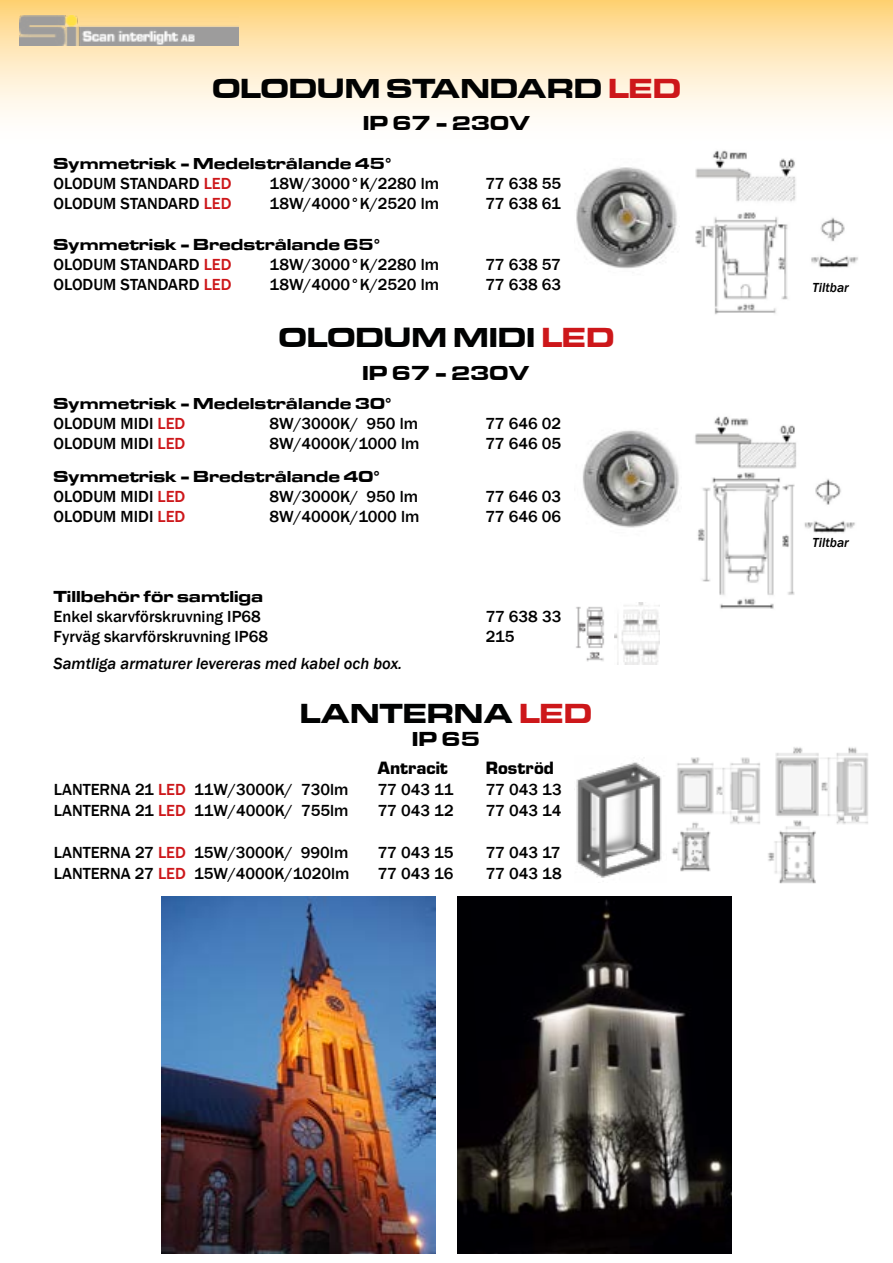
<style>
.page{position:relative;width:893px;height:1263px;background:#fff}
.page>*{position:absolute;margin:0;border:0;box-sizing:border-box;transform-origin:0 0}
.t1{font:700 expanded 28.5px "Eurostile MN";color:#010202}
.t2{font:700 expanded 21px "Eurostile MN";color:#000}
.t3{font:500 16.5px "Franklin Gothic";color:#000}
.t4{font:700 expanded 16.5px "Eurostile MN";color:#000}
.t5{font:italic 500 16.5px "Franklin Gothic";color:#000}
.t6{font:700 16.5px "Eurostile LT Std";color:#000}
.t7{font:italic 500 13.5px "Franklin Gothic";color:#000}
.s1{color:#cd171a}
</style>
<div class="page">
<svg style="left:0;top:0;width:893px;height:117px;background:#fee9bf"></svg>
<img style="left:19px;top:15px;width:220px;height:31px">
<img style="left:695px;top:150px;width:163px;height:165px">
<img style="left:576px;top:167px;width:104px;height:102px">
<img style="left:582px;top:430px;width:97px;height:98px">
<img style="left:695px;top:416px;width:160px;height:193px">
<img style="left:162px;top:896px;width:274px;height:358px">
<img style="left:457px;top:896px;width:274px;height:358px">
<img style="left:576px;top:606px;width:28px;height:56px">
<img style="left:615px;top:603px;width:44px;height:61px">
<img style="left:576px;top:762px;width:86px;height:116px">
<img style="left:671px;top:757px;width:89px;height:115px">
<img style="left:768px;top:747px;width:100px;height:137px">
<h1 class="t1" style="left:212px;top:72px;width:470px">OLODUM STANDARD <span class="s1">LED</span></h1>
<p class="t2" style="left:363px;top:111px;width:169px">IP 67 - 230V</p>
<p class="t4" style="left:53px;top:154px;width:340px">Symmetrisk - Medelstrålande 45°</p>
<p class="t3" style="left:53px;top:173px;width:180px">OLODUM STANDARD <span class="s1">LED</span></p>
<p class="t3" style="left:269px;top:173px;width:171px">18W/3000°K/2280 lm</p>
<p class="t3" style="left:485px;top:173px;width:77px">77 638 55</p>
<p class="t3" style="left:53px;top:193px;width:180px">OLODUM STANDARD <span class="s1">LED</span></p>
<p class="t3" style="left:269px;top:193px;width:171px">18W/4000°K/2520 lm</p>
<p class="t3" style="left:485px;top:193px;width:77px">77 638 61</p>
<p class="t4" style="left:53px;top:235px;width:329px">Symmetrisk - Bredstrålande 65°</p>
<p class="t3" style="left:53px;top:254px;width:180px">OLODUM STANDARD <span class="s1">LED</span></p>
<p class="t3" style="left:269px;top:254px;width:171px">18W/3000°K/2280 lm</p>
<p class="t3" style="left:485px;top:254px;width:77px">77 638 57</p>
<p class="t3" style="left:53px;top:274px;width:180px">OLODUM STANDARD <span class="s1">LED</span></p>
<p class="t3" style="left:269px;top:274px;width:171px">18W/4000°K/2520 lm</p>
<p class="t3" style="left:485px;top:274px;width:77px">77 638 63</p>
<h1 class="t1" style="left:279px;top:321px;width:337px">OLODUM MIDI <span class="s1">LED</span></h1>
<p class="t2" style="left:362px;top:361px;width:169px">IP 67 - 230V</p>
<p class="t4" style="left:53px;top:394px;width:340px">Symmetrisk - Medelstrålande 30°</p>
<p class="t3" style="left:53px;top:413px;width:133px">OLODUM MIDI <span class="s1">LED</span></p>
<p class="t3" style="left:269px;top:413px;width:150px">8W/3000K/ 950 lm</p>
<p class="t3" style="left:485px;top:413px;width:77px">77 646 02</p>
<p class="t3" style="left:53px;top:433px;width:133px">OLODUM MIDI <span class="s1">LED</span></p>
<p class="t3" style="left:269px;top:433px;width:151px">8W/4000K/1000 lm</p>
<p class="t3" style="left:485px;top:433px;width:77px">77 646 05</p>
<p class="t4" style="left:53px;top:467px;width:328px">Symmetrisk - Bredstrålande 40°</p>
<p class="t3" style="left:53px;top:486px;width:133px">OLODUM MIDI <span class="s1">LED</span></p>
<p class="t3" style="left:269px;top:486px;width:150px">8W/3000K/ 950 lm</p>
<p class="t3" style="left:485px;top:486px;width:77px">77 646 03</p>
<p class="t3" style="left:53px;top:506px;width:133px">OLODUM MIDI <span class="s1">LED</span></p>
<p class="t3" style="left:269px;top:506px;width:151px">8W/4000K/1000 lm</p>
<p class="t3" style="left:485px;top:506px;width:77px">77 646 06</p>
<p class="t4" style="left:54px;top:587px;width:211px">Tillbehör för samtliga</p>
<p class="t3" style="left:54px;top:606px;width:209px">Enkel skarvförskruvning IP68</p>
<p class="t3" style="left:486px;top:606px;width:77px">77 638 33</p>
<p class="t3" style="left:54px;top:626px;width:216px">Fyrväg skarvförskruvning IP68</p>
<p class="t3" style="left:486px;top:626px;width:30px">215</p>
<p class="t5" style="left:54px;top:653px;width:350px">Samtliga armaturer levereras med kabel och box.</p>
<h1 class="t1" style="left:300px;top:697px;width:294px">LANTERNA <span class="s1">LED</span></h1>
<p class="t2" style="left:412px;top:727px;width:70px">IP 65</p>
<p class="t6" style="left:378px;top:757px;width:72px">Antracit</p>
<p class="t6" style="left:486px;top:757px;width:70px">Roströd</p>
<p class="t3" style="left:54px;top:779px;width:296px">LANTERNA 21 <span class="s1">LED</span> 11W/3000K/ 730lm</p>
<p class="t3" style="left:378px;top:779px;width:77px">77 043 11</p>
<p class="t3" style="left:486px;top:779px;width:77px">77 043 13</p>
<p class="t3" style="left:54px;top:800px;width:296px">LANTERNA 21 <span class="s1">LED</span> 11W/4000K/ 755lm</p>
<p class="t3" style="left:378px;top:800px;width:77px">77 043 12</p>
<p class="t3" style="left:486px;top:800px;width:77px">77 043 14</p>
<p class="t3" style="left:54px;top:842px;width:296px">LANTERNA 27 <span class="s1">LED</span> 15W/3000K/ 990lm</p>
<p class="t3" style="left:378px;top:842px;width:77px">77 043 15</p>
<p class="t3" style="left:486px;top:842px;width:76px">77 043 17</p>
<p class="t3" style="left:54px;top:863px;width:297px">LANTERNA 27 <span class="s1">LED</span> 15W/4000K/1020lm</p>
<p class="t3" style="left:378px;top:863px;width:77px">77 043 16</p>
<p class="t3" style="left:486px;top:863px;width:77px">77 043 18</p>
<p class="t7" style="left:813px;top:280px;width:38px">Tiltbar</p>
<p class="t7" style="left:813px;top:534px;width:38px">Tiltbar</p>
</div>
